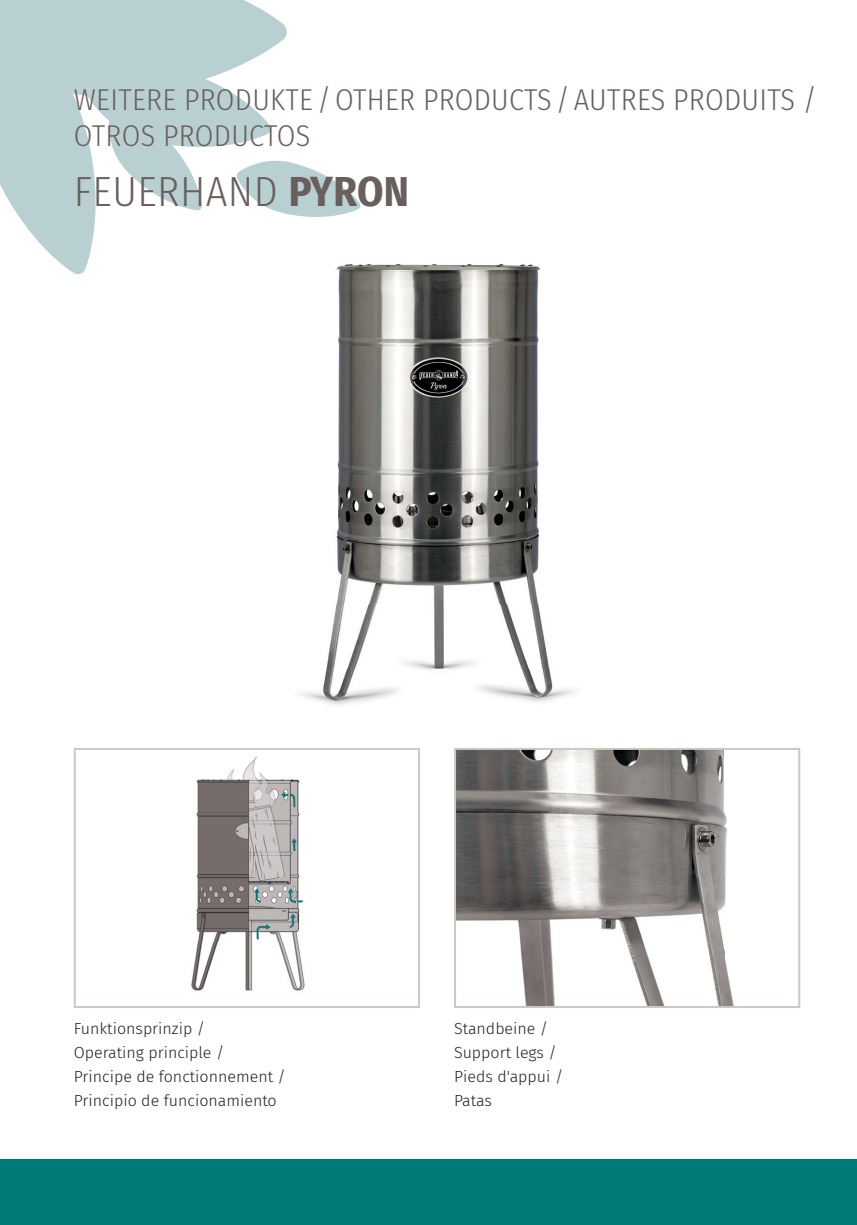
<style>
.page{position:relative;width:857px;height:1225px;background:#fff}
.page>*{position:absolute;margin:0;border:0;box-sizing:border-box;transform-origin:0 0}
.t1{font:300 42px "Fira Sans Condensed";letter-spacing:.01em;color:#695f5c}
.t2{font:300 30px/36px "Fira Sans Condensed";letter-spacing:.01em;color:#695f5c}
.t3{font:300 16px/24px "Fira Sans";color:#231f20}
.s1{font-weight:700}
</style>
<div class="page">
<img style="left:300px;top:264px;width:277px;height:441px">
<img style="left:191px;top:756px;width:114px;height:235px">
<div style="left:74px;top:748px;width:346px;height:260px;border:2px solid #ccc9c2"></div>
<img style="left:457px;top:751px;width:277px;height:254px">
<div style="left:454px;top:748px;width:345px;height:260px;border:2px solid #ccc9c2"></div>
<svg style="left:0;top:0;width:287px;height:274px;fill:#b8d0d2"></svg>
<svg style="left:236px;top:161px;width:125px;height:56px"></svg>
<div style="left:0;top:1157px;width:856px;height:68px;background:#007a77"></div>
<hr style="left:0;top:1157px;width:856px;height:2px;background:#f8fbfb">
<h2 class="t2" style="left:74px;top:81px;width:743px">WEITERE PRODUKTE / OTHER PRODUCTS / AUTRES PRODUITS /<br>OTROS PRODUCTOS</h2>
<h1 class="t1" style="left:74px;top:161px;width:336px">FEUERHAND <span class="s1">PYRON</span></h1>
<p class="t3" style="left:74px;top:1016px;width:213px">Funktionsprinzip /<br>Operating principle /<br>Principe de fonctionnement /<br>Principio de funcionamiento</p>
<p class="t3" style="left:454px;top:1016px;width:111px">Standbeine /<br>Support legs /<br>Pieds d'appui /<br>Patas</p>
</div>
